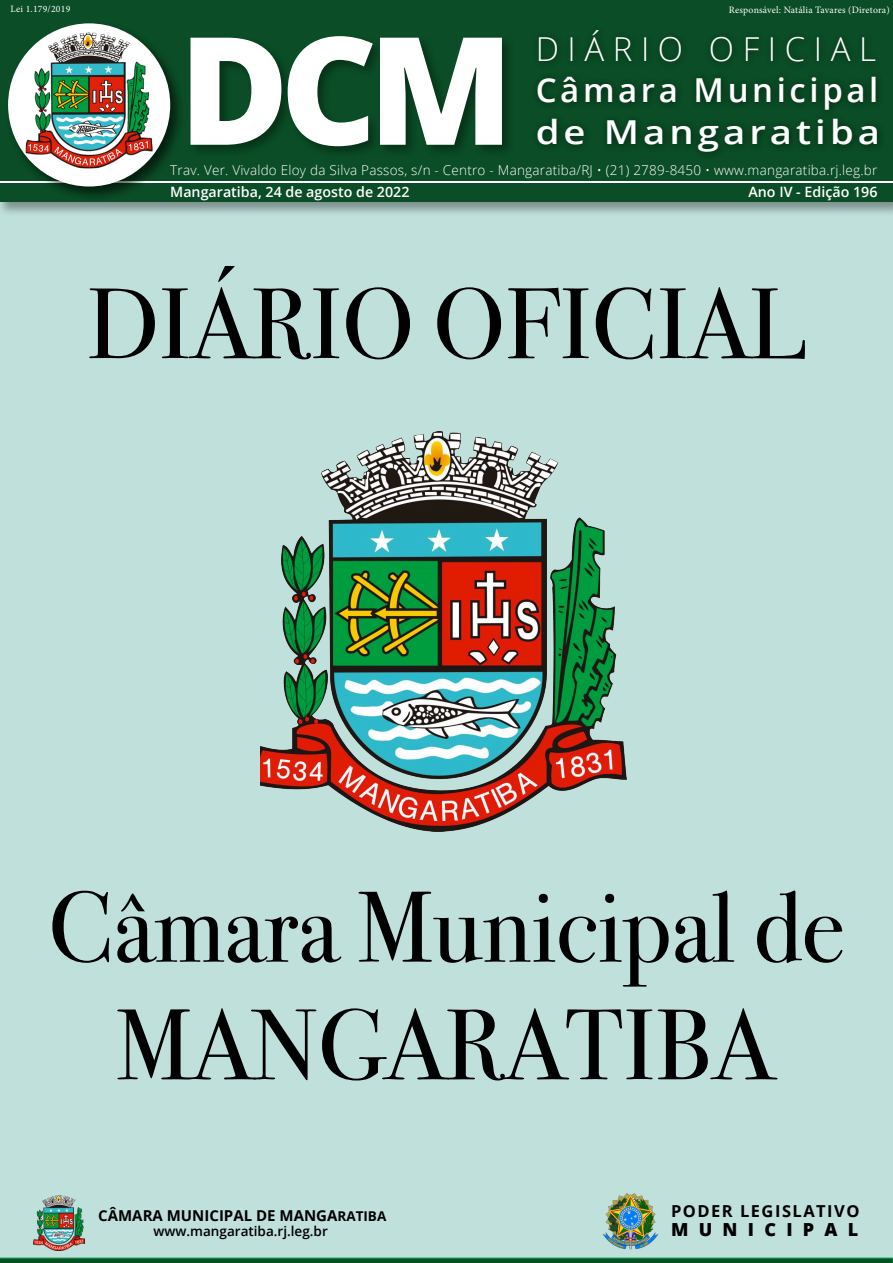
<style>
.page{position:relative;width:893px;height:1263px;background:#fff}
.page>*{position:absolute;margin:0;border:0;box-sizing:border-box;transform-origin:0 0}
.t1{font:800 150px "Open Sans";color:#fff}
.t2{font:100.5px/117.8px "Bodoni Svty Two ITCTT";color:#000;text-align:center}
.t3{font:600 33px/42px "Open Sans";letter-spacing:.11em;color:#fff}
.t4{font:300 33px "Open Sans";letter-spacing:.26em;color:#fff}
.t5{font:800 18px "Open Sans";letter-spacing:.57em;color:#000}
.t6{font:700 16.5px "Open Sans";letter-spacing:.09em;color:#000}
.t7{font:700 15px "Open Sans";color:#000}
.t8{font:600 14.25px "Open Sans";color:#fff}
.t9{font:300 13.5px "Open Sans";letter-spacing:.015em;color:#fff}
.t10{font:600 13.5px "Open Sans";color:#000}
.t11{font:9.75px "Minion Pro";letter-spacing:.02em;color:#fff}
.s1{font-size:13.5px}
</style>
<div class="page">
<div style="left:0;top:217px;width:893px;height:1041px;background:#c0e0db"></div>
<svg style="left:0;top:1258px;width:893px;height:5px;background:#0a582a"></svg>
<img style="left:34px;top:1196px;width:50px;height:55px">
<img style="left:592px;top:1189px;width:77px;height:63px">
<img style="left:260px;top:432px;width:366px;height:399px">
<div style="left:0;top:182px;width:893px;height:35px;background:#000;opacity:.35"></div>
<div style="left:0;top:184px;width:893px;height:18px;background:#0a4d26"></div>
<div style="left:0;top:0;width:893px;height:181px;background:#0a4d26"></div>
<div style="left:5px;top:20px;width:180px;height:181px;background:#000;opacity:.6"></div>
<div style="left:8px;top:23px;width:162px;height:163px;background:#fff;border-radius:50%"></div>
<img style="left:26px;top:33px;width:127px;height:135px">
<div style="left:187px;top:33px;width:328px;height:126px;background:#000;opacity:.36"></div>
<div style="left:531px;top:24px;width:355px;height:136px;background:#000;opacity:.5"></div>
<p class="t11" style="left:11px;top:2px;width:61px">Lei 1.179/2019</p>
<p class="t11" style="left:729px;top:3px;width:162px">Responsável: Natália Tavares (Diretora)</p>
<h1 class="t1" style="left:179px;top:-24px;width:336px">DCM</h1>
<h3 class="t4" style="left:536px;top:27px;width:342px">DIÁRIO OFICIAL</h3>
<h3 class="t3" style="left:536px;top:68px;width:346px">Câmara Municipal de Mangaratiba</h3>
<p class="t9" style="left:170px;top:161px;width:709px">Trav. Ver. Vivaldo Eloy da Silva Passos, s/n - Centro - Mangaratiba/RJ • (21) 2789-8450 • www.mangaratiba.rj.leg.br</p>
<p class="t8" style="left:170px;top:182px;width:241px">Mangaratiba, 24 de agosto de 2022</p>
<p class="t8" style="left:748px;top:182px;width:131px">Ano IV - Edição 196</p>
<h2 class="t2" style="left:87px;top:255px;width:720px">DIÁRIO OFICIAL</h2>
<h2 class="t2" style="left:48px;top:858px;width:798px">Câmara Municipal de<br>MANGARATIBA</h2>
<p class="t7" style="left:98px;top:1205px;width:290px">CÂMARA MUNICIPAL DE MANGA<span class="s1">RATIBA</span></p>
<p class="t10" style="left:153px;top:1222px;width:176px">www.mangaratiba.rj.leg.br</p>
<p class="t6" style="left:671px;top:1199px;width:190px">PODER LEGISLATIVO</p>
<h3 class="t5" style="left:671px;top:1216px;width:189px">MUNICIPAL</h3>
</div>
